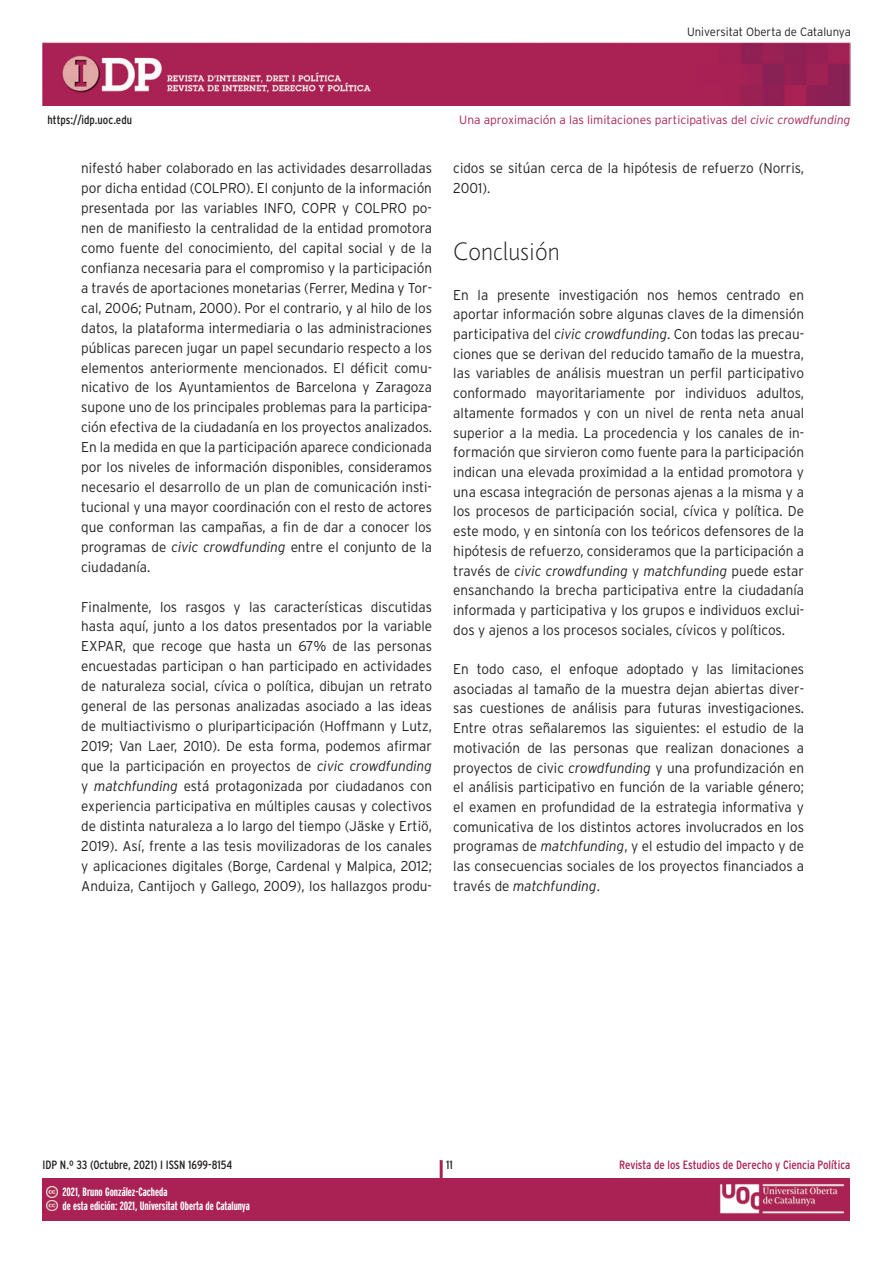
<style>
.page{position:relative;width:893px;height:1263px;background:#fff}
.page>*{position:absolute;margin:0;border:0;box-sizing:border-box;transform-origin:0 0}
.t1{font:300 24px "Pragma ND";color:#231f20;scale:.95 1}
.t2{font:300 14.25px/20px "Interstate";color:#231f20;text-align:justify;scale:.95 1}
.t3{font:700 extra-condensed 12px/13.5px "Interstate";color:#fff}
.t4{font:300 12px "Interstate";color:#aa2254}
.t5{font:condensed 12px "Interstate";color:#231f20}
.t6{font:condensed 12px "Interstate";color:#aa2254}
.t7{font:300 12px "Interstate";color:#231f20;scale:.95 1}
.s1{font-style:italic}
</style>
<div class="page">
<div style="left:43px;top:1178px;width:807px;height:42px;background:#aa2254"></div>
<hr style="left:440px;top:1160px;width:3px;height:44px;background:#aa2254">
<img style="left:43px;top:43px;width:807px;height:63px">
<svg style="left:47px;top:1186px;width:10px;height:25px"></svg>
<img style="left:720px;top:1184px;width:125px;height:30px">
<p class="t7" style="left:687px;top:25px;width:174px">Universitat Oberta de Catalunya</p>
<p class="t5" style="left:48px;top:113px;width:86px">https://idp.uoc.edu</p>
<p class="t2" style="left:81px;top:158px;width:371px">nifestó haber colaborado en las actividades desarrolladas por dicha entidad (COLPRO). El conjunto de la información presentada por las variables INFO, COPR y COLPRO po&shy;nen de manifiesto la centralidad de la entidad promotora como fuente del conocimiento, del capital social y de la confianza necesaria para el compromiso y la participación a través de aportaciones monetarias (Ferrer, Medina y Tor&shy;cal, 2006; Putnam, 2000). Por el contrario, y al hilo de los datos, la plataforma intermediaria o las administraciones públicas parecen jugar un papel secundario respecto a los elementos anteriormente mencionados. El déficit comu&shy;nicativo de los Ayuntamientos de Barcelona y Zaragoza supone uno de los principales problemas para la participa&shy;ción efectiva de la ciudadanía en los proyectos analizados.<br>En la medida en que la participación aparece condicionada por los niveles de información disponibles, consideramos necesario el desarrollo de un plan de comunicación insti&shy;tucional y una mayor coordinación con el resto de actores que conforman las campañas, a fin de dar a conocer los programas de <span class="s1">civic crowdfunding</span> entre el conjunto de la ciudadanía.</p>
<p class="t2" style="left:81px;top:596px;width:371px">Finalmente, los rasgos y las características discutidas hasta aquí, junto a los datos presentados por la variable EXPAR, que recoge que hasta un 67% de las personas encuestadas participan o han participado en actividades de naturaleza social, cívica o política, dibujan un retrato general de las personas analizadas asociado a las ideas de multiactivismo o pluriparticipación (Hoffmann y Lutz, 2019; Van Laer, 2010). De esta forma, podemos afirmar que la participación en proyectos de <span class="s1">civic crowdfunding </span>y <span class="s1">matchfunding</span> está protagonizada por ciudadanos con experiencia participativa en múltiples causas y colectivos de distinta naturaleza a lo largo del tiempo (Jäske y Ertiö, 2019). Así, frente a las tesis movilizadoras de los canales y aplicaciones digitales (Borge, Cardenal y Malpica, 2012; Anduiza, Cantijoch y Gallego, 2009), los hallazgos produ-</p>
<p class="t4" style="left:459px;top:113px;width:393px">Una aproximación a las limitaciones participativas del <span class="s1">civic crowdfunding</span></p>
<p class="t2" style="left:453px;top:158px;width:371px">cidos se sitúan cerca de la hipótesis de refuerzo (Norris,<br>2001).</p>
<h1 class="t1" style="left:453px;top:237px;width:113px">Conclusión</h1>
<p class="t2" style="left:453px;top:285px;width:371px">En la presente investigación nos hemos centrado en aportar información sobre algunas claves de la dimensión participativa del <span class="s1">civic crowdfunding</span>. Con todas las precau&shy;ciones que se derivan del reducido tamaño de la muestra, las variables de análisis muestran un perfil participativo conformado mayoritariamente por individuos adultos, altamente formados y con un nivel de renta neta anual superior a la media. La procedencia y los canales de in&shy;formación que sirvieron como fuente para la participación indican una elevada proximidad a la entidad promotora y una escasa integración de personas ajenas a la misma y a los procesos de participación social, cívica y política. De este modo, y en sintonía con los teóricos defensores de la hipótesis de refuerzo, consideramos que la participación a través de <span class="s1">civic crowdfunding</span> y <span class="s1">matchfunding</span> puede estar ensanchando la brecha participativa entre la ciudadanía informada y participativa y los grupos e individuos exclui&shy;dos y ajenos a los procesos sociales, cívicos y políticos.</p>
<p class="t2" style="left:453px;top:659px;width:371px">En todo caso, el enfoque adoptado y las limitaciones asociadas al tamaño de la muestra dejan abiertas diver&shy;sas cuestiones de análisis para futuras investigaciones.<br>Entre otras señalaremos las siguientes: el estudio de la motivación de las personas que realizan donaciones a proyectos de civic <span class="s1">crowdfunding</span> y una profundización en el análisis participativo en función de la variable género; el examen en profundidad de la estrategia informativa y comunicativa de los distintos actores involucrados en los programas de <span class="s1">matchfunding</span>, y el estudio del impacto y de las consecuencias sociales de los proyectos financiados a través de <span class="s1">matchfunding</span>.</p>
<p class="t5" style="left:43px;top:1158px;width:191px">IDP N.º 33 (Octubre, 2021) I ISSN 1699-8154</p>
<p class="t5" style="left:446px;top:1158px;width:8px">11</p>
<p class="t6" style="left:619px;top:1158px;width:233px">Revista de los Estudios de Derecho y Ciencia Política</p>
<p class="t3" style="left:63px;top:1185px;width:189px">2021, Bruno González-Cacheda<br>de esta edición: 2021, Universitat Oberta de Catalunya</p>
<p class="t3" style="left:59px;top:1185px;width:31px">Eloi Puig</p>
</div>
